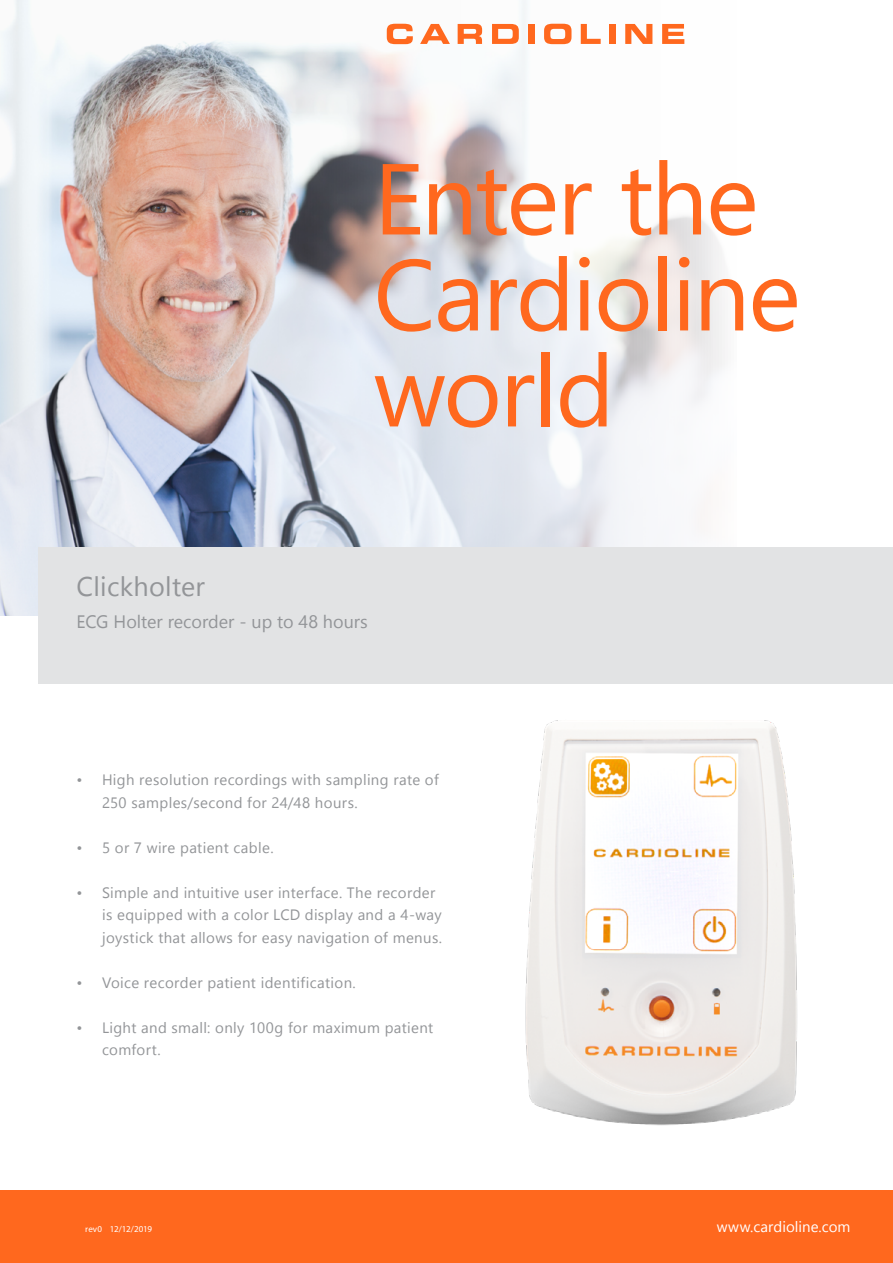
<style>
.page{position:relative;width:893px;height:1263px;background:#fff}
.page>*{position:absolute;margin:0;border:0;box-sizing:border-box;transform-origin:0 0}
.t1{font:100.5px "Segoe UI Symbol";color:#ff681e}
.t2{font:27px "Segoe UI Symbol";color:#939598}
.t3{font:18px "Segoe UI Symbol";color:#939598}
.t4{font:15px "Segoe UI Symbol";color:#939598}
.t5{font:15px "Segoe UI Symbol";color:#fff}
.t6{font:9px "Myriad Pro";letter-spacing:-.01em;color:#fff}
</style>
<div class="page">
<div style="left:0;top:1190px;width:893px;height:73px;background:#ff681e"></div>
<img style="left:0;top:0;width:736px;height:616px">
<div style="left:38px;top:548px;width:855px;height:136px;background:#e2e3e4"></div>
<img style="left:525px;top:720px;width:272px;height:406px">
<svg style="left:387px;top:24px;width:26px;height:20px"></svg>
<svg style="left:420px;top:24px;width:30px;height:20px"></svg>
<svg style="left:458px;top:24px;width:24px;height:20px"></svg>
<svg style="left:492px;top:24px;width:27px;height:20px"></svg>
<div style="left:528px;top:24px;width:6px;height:20px;background:#ff681e"></div>
<svg style="left:544px;top:24px;width:27px;height:20px"></svg>
<svg style="left:581px;top:24px;width:20px;height:20px"></svg>
<div style="left:609px;top:24px;width:6px;height:20px;background:#ff681e"></div>
<svg style="left:625px;top:24px;width:27px;height:20px"></svg>
<svg style="left:662px;top:24px;width:22px;height:20px"></svg>
<svg style="left:383px;top:164px;width:37px;height:70px;background:#baa9a8"></svg>
<svg style="left:511px;top:183px;width:44px;height:53px"></svg>
<svg style="left:565px;top:183px;width:27px;height:51px"></svg>
<svg style="left:659px;top:160px;width:42px;height:74px"></svg>
<svg style="left:711px;top:183px;width:25px;height:53px"></svg>
<svg style="left:378px;top:259px;width:53px;height:73px;background:#d8d8df"></svg>
<svg style="left:438px;top:279px;width:40px;height:53px;background:#dfe4ed"></svg>
<svg style="left:491px;top:256px;width:76px;height:76px;background:#e5eaf1"></svg>
<svg style="left:579px;top:257px;width:11px;height:73px"></svg>
<svg style="left:679px;top:257px;width:10px;height:73px"></svg>
<div style="left:560px;top:352px;width:47px;height:75px;background:#eceff6"></div>
<div style="left:375px;top:352px;width:174px;height:75px;background:#e2e7ef"></div>
<h1 class="t1" style="left:421px;top:141px;width:234px">■▼ ▼</h1>
<h1 class="t1" style="left:594px;top:237px;width:158px">□●■</h1>
<h2 class="t2" style="left:94px;top:571px;width:89px">● □●▼</h2>
<p class="t3" style="left:114px;top:611px;width:35px">★□●▼</p>
<p class="t3" style="left:251px;top:611px;width:58px">◆ ▼□ ✔</p>
<p class="t3" style="left:333px;top:611px;width:36px">□◆ ▲</p>
<p class="t4" style="left:153px;top:771px;width:57px">▲□●◆▼ □■</p>
<p class="t4" style="left:235px;top:771px;width:54px">□ ■▲</p>
<p class="t4" style="left:131px;top:794px;width:103px">▲ ●▲▲ □■</p>
<p class="t4" style="left:252px;top:794px;width:51px">□ ✔ ✔</p>
<p class="t4" style="left:324px;top:794px;width:32px">□◆ ▲</p>
<p class="t4" style="left:197px;top:839px;width:33px">▼ ■▼</p>
<p class="t4" style="left:258px;top:839px;width:5px">●</p>
<p class="t4" style="left:77px;top:884px;width:8px">•</p>
<p class="t4" style="left:137px;top:884px;width:124px">● ■ ■▼◆ ▼ ❖ ◆▲</p>
<p class="t4" style="left:106px;top:906px;width:39px">▲ ❑◆</p>
<p class="t4" style="left:203px;top:906px;width:62px">▼ □●□</p>
<p class="t4" style="left:106px;top:929px;width:30px">□ ▲▼</p>
<p class="t4" style="left:158px;top:929px;width:95px">▼ ▼ ●●□ ▲ □</p>
<p class="t4" style="left:278px;top:929px;width:44px">▲ ■ ❖</p>
<p class="t4" style="left:342px;top:929px;width:42px">▼□■ □</p>
<p class="t4" style="left:414px;top:929px;width:26px">■◆▲</p>
<p class="t4" style="left:224px;top:974px;width:33px">▼ ■▼</p>
<p class="t4" style="left:325px;top:974px;width:29px">▼□■</p>
<p class="t4" style="left:77px;top:1019px;width:8px">•</p>
<p class="t4" style="left:131px;top:1019px;width:48px">▼ ■ ▲</p>
<p class="t4" style="left:200px;top:1019px;width:39px">●● □■●</p>
<p class="t4" style="left:358px;top:1019px;width:77px">◆ ▼ ■▼</p>
<p class="t4" style="left:109px;top:1041px;width:49px">□ □▼</p>
<p class="t6" style="left:85px;top:1223px;width:68px">rev0 12/12/2019</p>
<p class="t5" style="left:786px;top:1218px;width:53px">□●■ □</p>
</div>
